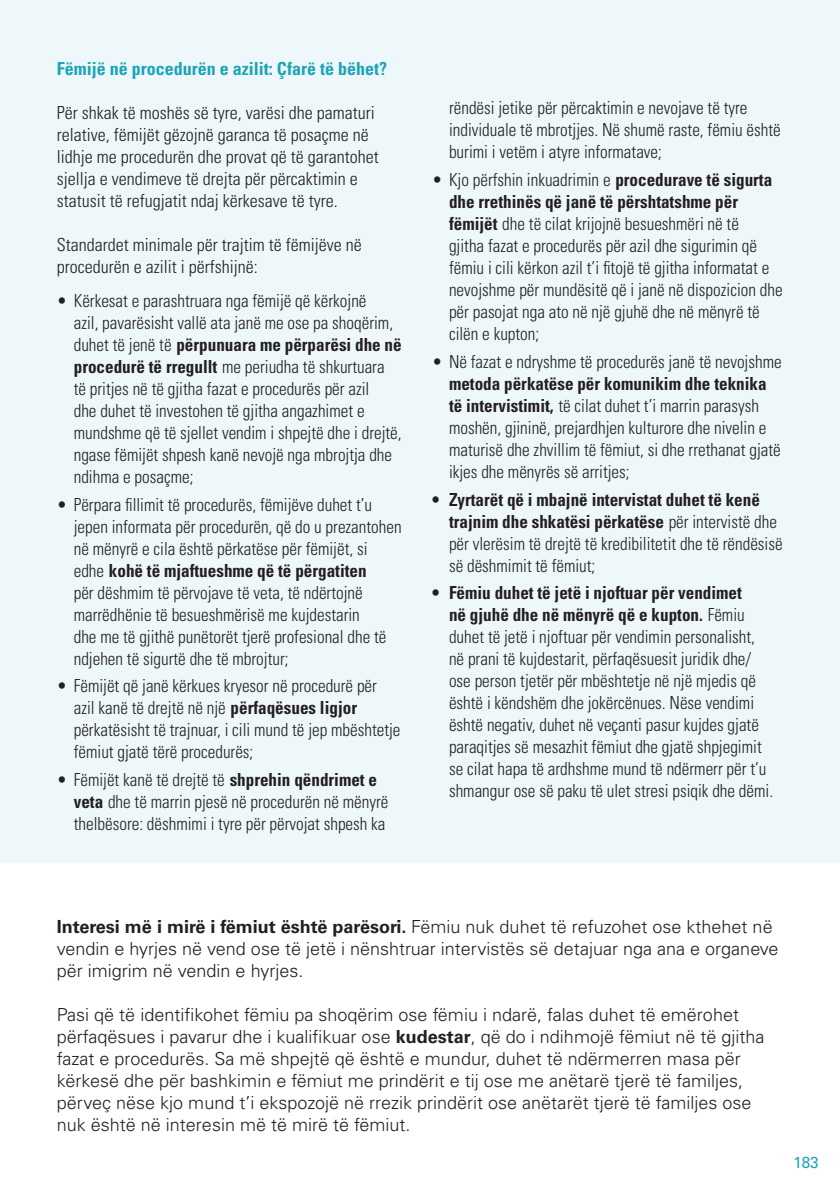
<style>
.page{position:relative;width:840px;height:1191px;background:#fff}
.page>*{position:absolute;margin:0;border:0;box-sizing:border-box;transform-origin:0 0}
.Nabrojuvanje_pozadin{font:300 condensed 18px/22px "Univers LT Std";color:#231f20;scale:.95 1}
.Body_Text{font:300 18px/22px "Univers LT Std";color:#231f20}
.Nabrojuvanje_pozadin-2{font:300 condensed 18px/22px "Univers LT Std";color:#231f20}
.t1{font:700 condensed 18px "Univers LT Std";color:#1ca4b7}
.t2{font:16px "Univers LT Std";color:#1ca4b7;scale:.95 1}
.s1{font-weight:700}
</style>
<div class="page">
<div style="left:0;top:0;width:839px;height:862px;background:#eef8fa"></div>
<p class="t1" style="left:57px;top:58px;width:331px">Fëmijë në procedurën e azilit: Çfarë të bëhet?</p>
<p class="Nabrojuvanje_pozadin-2" style="left:57px;top:102px;width:323px">Për shkak të moshës së tyre, varësi dhe pamaturi relative, fëmijët gëzojnë garanca të posaçme në lidhje me procedurën dhe provat që të garantohet sjellja e vendimeve të drejta për përcaktimin e statusit të refugjatit ndaj kërkesave të tyre.</p>
<p class="Nabrojuvanje_pozadin-2" style="left:57px;top:234px;width:306px">Standardet minimale për trajtim të fëmijëve në procedurën e azilit i përfshijnë:</p>
<p class="Nabrojuvanje_pozadin" style="left:74px;top:289px;width:346px;text-indent:-17px">• Kërkesat e parashtruara nga fëmijë që kërkojnë<br>azil, pavarësisht vallë ata janë me ose pa shoqërim, duhet të jenë të <span class="s1">përpunuara me përparësi dhe në procedurë të rregullt</span> me periudha të shkurtuara<br>të pritjes në të gjitha fazat e procedurës për azil<br>dhe duhet të investohen të gjitha angazhimet e mundshme që të sjellet vendim i shpejtë dhe i drejtë, ngase fëmijët shpesh kanë nevojë nga mbrojtja dhe ndihma e posaçme;</p>
<p class="Nabrojuvanje_pozadin" style="left:74px;top:493px;width:346px;text-indent:-17px">• Përpara fillimit të procedurës, fëmijëve duhet t’u jepen informata për procedurën, që do u prezantohen në mënyrë e cila është përkatëse për fëmijët, si edhe <span class="s1">kohë të mjaftueshme që të përgatiten<br></span>për dëshmim të përvojave të veta, të ndërtojnë marrëdhënie të besueshmërisë me kujdestarin<br>dhe me të gjithë punëtorët tjerë profesional dhe të ndjehen të sigurtë dhe të mbrojtur;</p>
<p class="Nabrojuvanje_pozadin" style="left:74px;top:675px;width:345px;text-indent:-17px">• Fëmijët që janë kërkues kryesor në procedurë për azil kanë të drejtë në një <span class="s1">përfaqësues ligjor </span>përkatësisht të trajnuar, i cili mund të jep mbështetje fëmiut gjatë tërë procedurës;</p>
<p class="Nabrojuvanje_pozadin" style="left:74px;top:768px;width:332px;text-indent:-17px">• Fëmijët kanë të drejtë të <span class="s1">shprehin qëndrimet e veta</span> dhe të marrin pjesë në procedurën në mënyrë thelbësore: dëshmimi i tyre për përvojat shpesh ka</p>
<p class="Nabrojuvanje_pozadin" style="left:449px;top:97px;width:350px">rëndësi jetike për përcaktimin e nevojave të tyre individuale të mbrotjjes. Në shumë raste, fëmiu është burimi i vetëm i atyre informatave;</p>
<p class="Nabrojuvanje_pozadin" style="left:449px;top:169px;width:352px;text-indent:-17px">• Kjo përfshin inkuadrimin e <span class="s1">procedurave të sigurta dhe rrethinës që janë të përshtatshme për fëmijët</span> dhe të cilat krijojnë besueshmëri në të<br>gjitha fazat e procedurës për azil dhe sigurimin që fëmiu i cili kërkon azil t’i fitojë të gjitha informatat e nevojshme për mundësitë që i janë në dispozicion dhe për pasojat nga ato në një gjuhë dhe në mënyrë të cilën e kupton;</p>
<p class="Nabrojuvanje_pozadin" style="left:449px;top:350px;width:351px;text-indent:-17px">• Në fazat e ndryshme të procedurës janë të nevojshme <span class="s1">metoda përkatëse për komunikim dhe teknika të intervistimit,</span> të cilat duhet t’i marrin parasysh moshën, gjininë, prejardhjen kulturore dhe nivelin e maturisë dhe zhvillim të fëmiut, si dhe rrethanat gjatë ikjes dhe mënyrës së arritjes;</p>
<p class="Nabrojuvanje_pozadin" style="left:449px;top:488px;width:352px;text-indent:-17px"><span class="s1">• Zyrtarët që i mbajnë intervistat duhet të kenë trajnim dhe shkatësi përkatëse</span> për intervistë dhe për vlerësim të drejtë të kredibilitetit dhe të rëndësisë së dëshmimit të fëmiut;</p>
<p class="Nabrojuvanje_pozadin" style="left:449px;top:582px;width:342px;text-indent:-17px"><span class="s1">• Fëmiu duhet të jetë i njoftuar për vendimet<br>në gjuhë dhe në mënyrë që e kupton.</span> Fëmiu duhet të jetë i njoftuar për vendimin personalisht, në prani të kujdestarit, përfaqësuesit juridik dhe/ ose person tjetër për mbështetje në një mjedis që është i këndshëm dhe jokërcënues. Nëse vendimi është negativ, duhet në veçanti pasur kujdes gjatë paraqitjes së mesazhit fëmiut dhe gjatë shpjegimit se cilat hapa të ardhshme mund të ndërmerr për t’u shmangur ose së paku të ulet stresi psiqik dhe dëmi.</p>
<p class="Body_Text" style="left:57px;top:915px;width:723px"><span class="s1">Interesi më i mirë i fëmiut është parësori.</span> Fëmiu nuk duhet të refuzohet ose kthehet në vendin e hyrjes në vend ose të jetë i nënshtruar intervistës së detajuar nga ana e organeve për imigrim në vendin e hyrjes.</p>
<p class="Body_Text" style="left:57px;top:1003px;width:709px">Pasi që të identifikohet fëmiu pa shoqërim ose fëmiu i ndarë, falas duhet të emërohet përfaqësues i pavarur dhe i kualifikuar ose <span class="s1">kudestar</span>, që do i ndihmojë fëmiut në të gjitha fazat e procedurës. Sa më shpejtë që është e mundur, duhet të ndërmerren masa për kërkesë dhe për bashkimin e fëmiut me prindërit e tij ose me anëtarë tjerë të familjes, përveç nëse kjo mund t’i ekspozojë në rrezik prindërit ose anëtarët tjerë të familjes ose nuk është në interesin më të mirë të fëmiut.</p>
<p class="t2" style="left:793px;top:1153px;width:28px">183</p>
</div>
